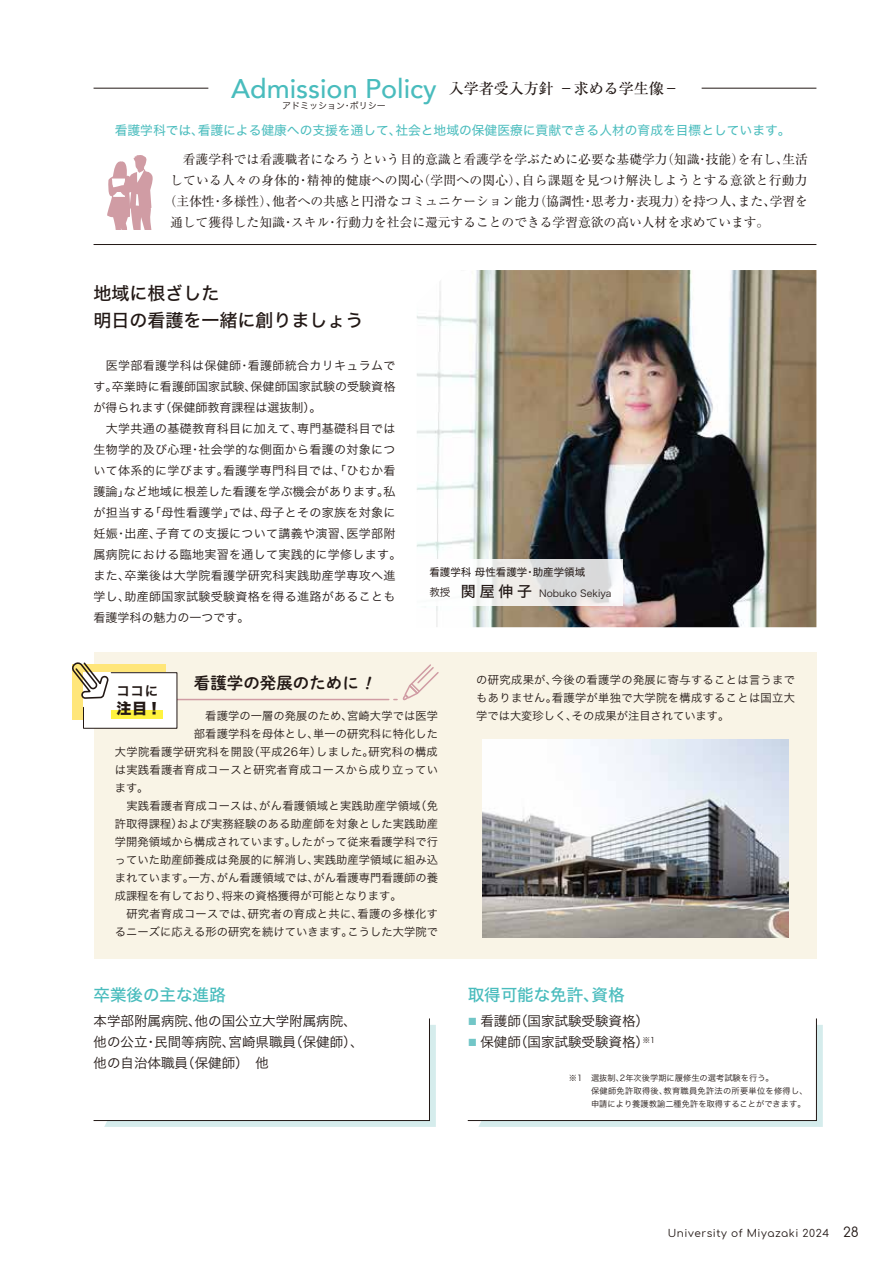
<style>
.page{position:relative;width:893px;height:1263px;background:#fff}
.page>*{position:absolute;margin:0;border:0;box-sizing:border-box;transform-origin:0 0}
.t1{font:500 27px "Avenir";color:#49bcbd}
.t2{font:18px/27px "Hira Kaku Std W5";color:#221815}
.t3{font:16.5px "Hira Kaku Std W5";color:#49bcbd}
.t4{font:16.5px "Shuei M Go Std B";color:#221815}
.t5{font:500 15px "Ryumin Pro";color:#221815}
.t6{font:15px "Hira Kaku Std W8";color:#221815}
.t7{font:13.5px/21px "Hira Kaku Std W3";color:#221815}
.t8{font:13.5px "Hira Kaku Std W6";color:#221815}
.t9{font:12.75px "Ryumin Pro";color:#221815}
.t10{font:12.75px "Hira Kaku Std W4";color:#49bcbd}
.t11{font:12.75px "Ryumin Pro";letter-spacing:.02em;color:#221815}
.t12{font:12px/21px "Hira Kaku Std W3";letter-spacing:.025em;color:#221815}
.t13{font:11.25px/18px "Hira Kaku Std W3";letter-spacing:.01em;color:#221815;text-align:justify}
.t14{font:11.25px "Hira Kaku Std W3";letter-spacing:.03em;color:#221815}
.t15{font:10.5px "Comfortaa";letter-spacing:.05em;color:#221815}
.t16{font:10.5px "Hira Kaku Std W4";color:#221815}
.t17{font:9.75px "Hira Kaku Std W3";color:#221815}
.t18{font:9px "Hira Kaku Std W3";color:#221815}
.t19{font:8.25px/12.8px "Hira Kaku Std W3";color:#221815}
.s1{font-family:"Hira Kaku Std W5";font-size:15px}
.s2{font-size:9.45px;color:#72c6c7}
.s3{font-size:13.5px}
</style>
<div class="page">
<img style="left:417px;top:270px;width:399px;height:357px">
<svg style="left:467px;top:1018px;width:356px;height:109px"></svg>
<svg style="left:93px;top:1018px;width:343px;height:109px"></svg>
<svg style="left:417px;top:559px;width:206px;height:47px"></svg>
<svg style="left:107px;top:155px;width:46px;height:75px"></svg>
<hr style="left:94px;top:244px;width:722px;height:1px;background:#221815">
<hr style="left:702px;top:88px;width:114px;height:1px;background:#221815">
<hr style="left:94px;top:88px;width:114px;height:1px;background:#221815">
<div style="left:94px;top:653px;width:722px;height:306px;background:#f9f4e6"></div>
<hr style="left:119px;top:699px;width:270px;height:1px;background:#d09ca4">
<svg style="left:394px;top:664px;width:45px;height:36px"></svg>
<svg style="left:72px;top:662px;width:106px;height:67px;background:#ece7d2"></svg>
<div style="left:112px;top:710px;width:51px;height:9px;background:#fff33f"></div>
<img style="left:483px;top:740px;width:306px;height:198px">
<h1 class="t1" style="left:231px;top:65px;width:207px">Admission Policy</h1>
<p class="t18" style="left:282px;top:99px;width:105px">アドミッション・ポリシー</p>
<h3 class="t5" style="left:449px;top:77px;width:231px">入学者受入方針 －求める学生像－</h3>
<p class="t10" style="left:115px;top:120px;width:677px">看護学科では、看護による健康への支援を通して、社会と地域の保健医療に貢献できる人材の育成を目標としています。</p>
<p class="t9" style="left:183px;top:149px;width:627px">看護学科では看護職者になろうという目的意識と看護学を学ぶために必要な基礎学力（知識・技能）を有し、生活</p>
<p class="t11" style="left:170px;top:170px;width:639px">している人々の身体的・精神的健康への関心（学問への関心）、自ら課題を見つけ解決しようとする意欲と行動力</p>
<p class="t9" style="left:164px;top:191px;width:646px">（主体性・多様性）、他者への共感と円滑なコミュニケーション能力（協調性・思考力・表現力）を持つ人、また、学習を</p>
<p class="t9" style="left:170px;top:212px;width:601px">通して獲得した知識・スキル・行動力を社会に還元することのできる学習意欲の高い人材を求めています。</p>
<h2 class="t2" style="left:94px;top:280px;width:272px">地域に根ざした<br>明日の看護を一緒に創りましょう</h2>
<p class="t12" style="left:94px;top:355px;width:309px">　医学部看護学科は保健師・看護師統合カリキュラムです。卒業時に看護師国家試験、保健師国家試験の受験資格が得られます（保健師教育課程は選抜制）。<br>　大学共通の基礎教育科目に加えて、専門基礎科目では生物学的及び心理・社会学的な側面から看護の対象について体系的に学びます。看護学専門科目では、「ひむか看護論」など地域に根差した看護を学ぶ機会があります。私が担当する「母性看護学」では、母子とその家族を対象に妊娠・出産、子育ての支援について講義や演習、医学部附属病院における臨地実習を通して実践的に学修します。また、卒業後は大学院看護学研究科実践助産学専攻へ進学し、助産師国家試験受験資格を得る進路があることも看護学科の魅力の一つです。</p>
<p class="t16" style="left:429px;top:564px;width:157px">看護学科 母性看護学・助産学領域</p>
<p class="t17" style="left:429px;top:586px;width:183px"><sup>教授</sup> <span class="s1">関屋伸子</span> Nobuko Sekiya</p>
<h3 class="t4" style="left:194px;top:670px;width:166px">看護学の発展のために</h3>
<p class="t8" style="left:116px;top:680px;width:43px">ココに</p>
<h3 class="t6" style="left:116px;top:700px;width:42px">注目 !</h3>
<p class="t13" style="left:205px;top:706px;width:234px">看護学の一層の発展のため、宮崎大学では医学</p>
<p class="t13" style="left:194px;top:724px;width:246px">部看護学科を母体とし、単一の研究科に特化した</p>
<p class="t14" style="left:115px;top:743px;width:325px">大学院看護学研究科を開設（平成26年）しました。研究科の構成</p>
<p class="t13" style="left:115px;top:760px;width:325px">は実践看護者育成コースと研究者育成コースから成り立ってい</p>
<p class="t13" style="left:115px;top:778px;width:35px">ます。</p>
<p class="t13" style="left:115px;top:796px;width:325px">　実践看護者育成コースは、がん看護領域と実践助産学領域（免</p>
<p class="t13" style="left:115px;top:814px;width:325px">許取得課程）および実務経験のある助産師を対象とした実践助産</p>
<p class="t13" style="left:115px;top:832px;width:325px">学開発領域から構成されています。したがって従来看護学科で行</p>
<p class="t13" style="left:115px;top:850px;width:325px">っていた助産師養成は発展的に解消し、実践助産学領域に組み込</p>
<p class="t13" style="left:115px;top:868px;width:325px">まれています。一方、がん看護領域では、がん看護専門看護師の養</p>
<p class="t13" style="left:115px;top:886px;width:288px">成課程を有しており、将来の資格獲得が可能となります。</p>
<p class="t13" style="left:115px;top:904px;width:325px">　研究者育成コースでは、研究者の育成と共に、看護の多様化す</p>
<p class="t13" style="left:115px;top:922px;width:325px">るニーズに応える形の研究を続けていきます。こうした大学院で</p>
<h3 class="t3" style="left:94px;top:982px;width:134px">卒業後の主な進路</h3>
<p class="t7" style="left:94px;top:1010px;width:272px">本学部附属病院、他の国公立大学附属病院、他の公立・民間等病院、宮崎県職員（保健師）、他の自治体職員（保健師）　他</p>
<p class="t13" style="left:476px;top:670px;width:320px">の研究成果が、今後の看護学の発展に寄与することは言うまでもありません。看護学が単独で大学院を構成することは国立大学では大変珍しく、その成果が注目されています。</p>
<h3 class="t3" style="left:468px;top:982px;width:158px">取得可能な免許、資格</h3>
<p class="t7" style="left:468px;top:1010px;width:183px"><span class="s2">■</span> 看護師（国家試験受験資格）</p>
<p class="t7" style="left:468px;top:1031px;width:189px"><span class="s2">■</span> 保健師（国家試験受験資格）<sup>※1</sup></p>
<p class="t19" style="left:569px;top:1071px;width:15px">※1</p>
<p class="t19" style="left:591px;top:1071px;width:218px">選抜制、2年次後学期に履修生の選考試験を行う。<br>保健師免許取得後、教育職員免許法の所要単位を修得し、申請により養護教諭二種免許を取得することができます。</p>
<p class="t15" style="left:668px;top:1224px;width:193px">University of Miyazaki 2024 <span class="s3">28</span></p>
</div>
